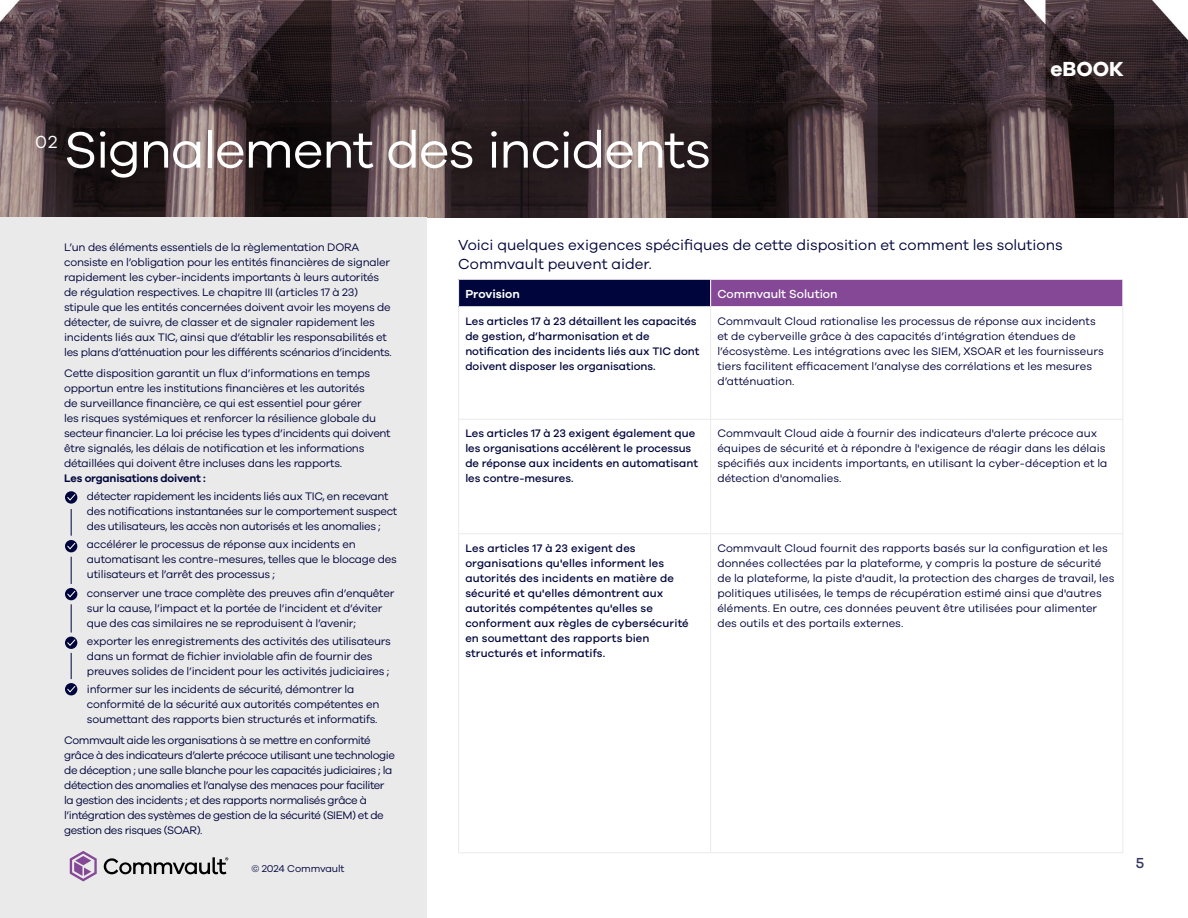
<style>
.page{position:relative;width:1188px;height:918px;background:#fff}
.page>*{position:absolute;margin:0;border:0;box-sizing:border-box;transform-origin:0 0}
.t1{font:52.5px "Galano Grotesque";letter-spacing:-.025em;color:#fff}
.t2{font:700 21px "Galano Grotesque";color:#fff}
.t3{font:18px "Galano Grotesque";color:#fff}
.t4{font:15px/19.5px "Galano Grotesque";color:#00053b}
.t5{font:500 15px "Galano Grotesque";color:#333762}
.t6{font:500 12px "Galano Grotesque";color:#fff}
.t7{font:600 12px "Galano Grotesque";color:#fff}
.t8{font:11.25px/15px "Galano Grotesque";letter-spacing:-.02em;color:#00053b}
.t9{font:11.25px/15px "Galano Grotesque";color:#00053b}
.t10{font:500 11.25px/15px "Galano Grotesque";color:#00053b}
.t11{font:11.25px/15px "Galano Grotesque";letter-spacing:-.04em;color:#00053b}
.t12{font:600 11.25px "Galano Grotesque";letter-spacing:-.02em;color:#00053b}
.t13{font:10.2px "Galano Grotesque";letter-spacing:-.01em;color:#00053b}
</style>
<div class="page">
<img style="left:0;top:0;width:1188px;height:217px">
<div style="left:0;top:217px;width:427px;height:701px;background:#eaeaea"></div>
<svg style="left:70px;top:851px;width:27px;height:30px"></svg>
<svg style="left:103px;top:857px;width:125px;height:17px"></svg>
<svg style="left:65px;top:491px;width:12px;height:13px"></svg>
<svg style="left:67px;top:493px;width:9px;height:8px"></svg>
<svg style="left:71px;top:509px;width:1px;height:27px"></svg>
<div style="left:65px;top:540px;width:12px;height:12px;background:#00053b;border-radius:50%"></div>
<svg style="left:67px;top:542px;width:9px;height:8px"></svg>
<svg style="left:71px;top:557px;width:1px;height:27px"></svg>
<svg style="left:65px;top:588px;width:12px;height:12px"></svg>
<svg style="left:67px;top:590px;width:9px;height:8px"></svg>
<svg style="left:71px;top:604px;width:1px;height:29px"></svg>
<div style="left:65px;top:637px;width:12px;height:12px;background:#00053b;border-radius:50%"></div>
<svg style="left:67px;top:639px;width:9px;height:8px"></svg>
<svg style="left:71px;top:653px;width:1px;height:26px"></svg>
<div style="left:65px;top:683px;width:12px;height:12px;background:#00053b;border-radius:50%"></div>
<svg style="left:67px;top:685px;width:9px;height:8px"></svg>
<div style="left:459px;top:279px;width:252px;height:28px;background:#00053b"></div>
<div style="left:711px;top:279px;width:412px;height:28px;background:#844896"></div>
<hr style="left:458px;top:279px;width:253px;height:1px;background:#fff">
<svg style="left:458px;top:280px;width:1px;height:26px"></svg>
<hr style="left:711px;top:279px;width:412px;height:1px;background:#fff">
<svg style="left:710px;top:280px;width:1px;height:26px"></svg>
<svg style="left:1122px;top:280px;width:1px;height:26px"></svg>
<hr style="left:711px;top:306px;width:412px;height:1px;background:#fff">
<hr style="left:458px;top:307px;width:1px;height:112px;background:#eaeaea">
<hr style="left:710px;top:307px;width:1px;height:112px;background:#eaeaea">
<hr style="left:1122px;top:307px;width:1px;height:112px;background:#eaeaea">
<hr style="left:458px;top:419px;width:253px;height:1px;background:#eaeaea">
<hr style="left:458px;top:420px;width:1px;height:113px;background:#eaeaea">
<hr style="left:711px;top:419px;width:412px;height:1px;background:#eaeaea">
<hr style="left:710px;top:420px;width:1px;height:113px;background:#eaeaea">
<hr style="left:1122px;top:420px;width:1px;height:113px;background:#eaeaea">
<hr style="left:458px;top:533px;width:253px;height:1px;background:#eaeaea">
<hr style="left:458px;top:534px;width:1px;height:318px;background:#eaeaea">
<hr style="left:711px;top:533px;width:412px;height:1px;background:#eaeaea">
<hr style="left:710px;top:534px;width:1px;height:318px;background:#eaeaea">
<hr style="left:1122px;top:534px;width:1px;height:318px;background:#eaeaea">
<hr style="left:458px;top:852px;width:253px;height:1px;background:#eaeaea">
<hr style="left:711px;top:852px;width:412px;height:1px;background:#eaeaea">
<hr style="left:458px;top:306px;width:253px;height:1px;background:#eaeaea">
<h3 class="t3" style="left:35px;top:131px;width:24px">02</h3>
<h1 class="t1" style="left:64px;top:119px;width:648px">Signalement des incidents</h1>
<h2 class="t2" style="left:1050px;top:56px;width:75px">eBOOK</h2>
<p class="t8" style="left:64px;top:240px;width:329px">L’un des éléments essentiels de la règlementation DORA consiste en l’obligation pour les entités financières de signaler rapidement les cyber-incidents importants à leurs autorités de régulation respectives. Le chapitre III (articles 17 à 23) stipule que les entités concernées doivent avoir les moyens de détecter, de suivre, de classer et de signaler rapidement les incidents liés aux TIC, ainsi que d’établir les responsabilités et les plans d’atténuation pour les différents scénarios d’incidents.</p>
<p class="t8" style="left:64px;top:365px;width:328px">Cette disposition garantit un flux d’informations en temps opportun entre les institutions financières et les autorités<br>de surveillance financière, ce qui est essentiel pour gérer<br>les risques systémiques et renforcer la résilience globale du secteur financier. La loi précise les types d’incidents qui doivent être signalés, les délais de notification et les informations détaillées qui doivent être incluses dans les rapports.</p>
<p class="t12" style="left:64px;top:471px;width:143px">Les organisations doivent :</p>
<p class="t8" style="left:87px;top:488px;width:312px">détecter rapidement les incidents liés aux TIC, en recevant des notifications instantanées sur le comportement suspect des utilisateurs, les accès non autorisés et les anomalies ;</p>
<p class="t8" style="left:87px;top:537px;width:311px">accélérer le processus de réponse aux incidents en automatisant les contre-mesures, telles que le blocage des utilisateurs et l’arrêt des processus ;</p>
<p class="t8" style="left:87px;top:585px;width:309px">conserver une trace complète des preuves afin d’enquêter sur la cause, l’impact et la portée de l’incident et d’éviter que des cas similaires ne se reproduisent à l’avenir;</p>
<p class="t8" style="left:87px;top:633px;width:305px">exporter les enregistrements des activités des utilisateurs dans un format de fichier inviolable afin de fournir des preuves solides de l’incident pour les activités judiciaires ;</p>
<p class="t8" style="left:87px;top:681px;width:294px">informer sur les incidents de sécurité, démontrer la conformité de la sécurité aux autorités compétentes en soumettant des rapports bien structurés et informatifs.</p>
<p class="t11" style="left:64px;top:732px;width:332px">Commvault aide les organisations à se mettre en conformité grâce à des indicateurs d’alerte précoce utilisant une technologie de déception ; une salle blanche pour les capacités judiciaires ; la détection des anomalies et l’analyse des menaces pour faciliter la gestion des incidents ; et des rapports normalisés grâce à l’intégration des systèmes de gestion de la sécurité (SIEM) et de gestion des risques (SOAR).</p>
<p class="t13" style="left:252px;top:863px;width:94px">© 2024 Commvault</p>
<h3 class="t4" style="left:458px;top:234px;width:606px">Voici quelques exigences spécifiques de cette disposition et comment les solutions<br>Commvault peuvent aider.</h3>
<p class="t7" style="left:465px;top:287px;width:56px">Provision</p>
<p class="t6" style="left:717px;top:287px;width:122px">Commvault Solution</p>
<p class="t10" style="left:465px;top:313px;width:236px">Les articles 17 à 23 détaillent les capacités de gestion, d’harmonisation et de notification des incidents liés aux TIC dont doivent disposer les organisations.</p>
<p class="t9" style="left:717px;top:313px;width:388px">Commvault Cloud rationalise les processus de réponse aux incidents et de cyberveille grâce à des capacités d’intégration étendues de l’écosystème. Les intégrations avec les SIEM, XSOAR et les fournisseurs tiers facilitent efficacement l’analyse des corrélations et les mesures d’atténuation.</p>
<p class="t10" style="left:465px;top:426px;width:234px">Les articles 17 à 23 exigent également que les organisations accélèrent le processus de réponse aux incidents en automatisant les contre-mesures.</p>
<p class="t9" style="left:717px;top:426px;width:392px">Commvault Cloud aide à fournir des indicateurs d'alerte précoce aux équipes de sécurité et à répondre à l'exigence de réagir dans les délais spécifiés aux incidents importants, en utilisant la cyber-déception et la détection d'anomalies.</p>
<p class="t10" style="left:465px;top:540px;width:225px">Les articles 17 à 23 exigent des organisations qu'elles informent les autorités des incidents en matière de sécurité et qu'elles démontrent aux autorités compétentes qu'elles se conforment aux règles de cybersécurité en soumettant des rapports bien structurés et informatifs.</p>
<p class="t9" style="left:717px;top:540px;width:399px">Commvault Cloud fournit des rapports basés sur la configuration et les données collectées par la plateforme, y compris la posture de sécurité de la plateforme, la piste d'audit, la protection des charges de travail, les politiques utilisées, le temps de récupération estimé ainsi que d'autres éléments. En outre, ces données peuvent être utilisées pour alimenter des outils et des portails externes.</p>
<h3 class="t5" style="left:1136px;top:854px;width:10px">5</h3>
</div>
